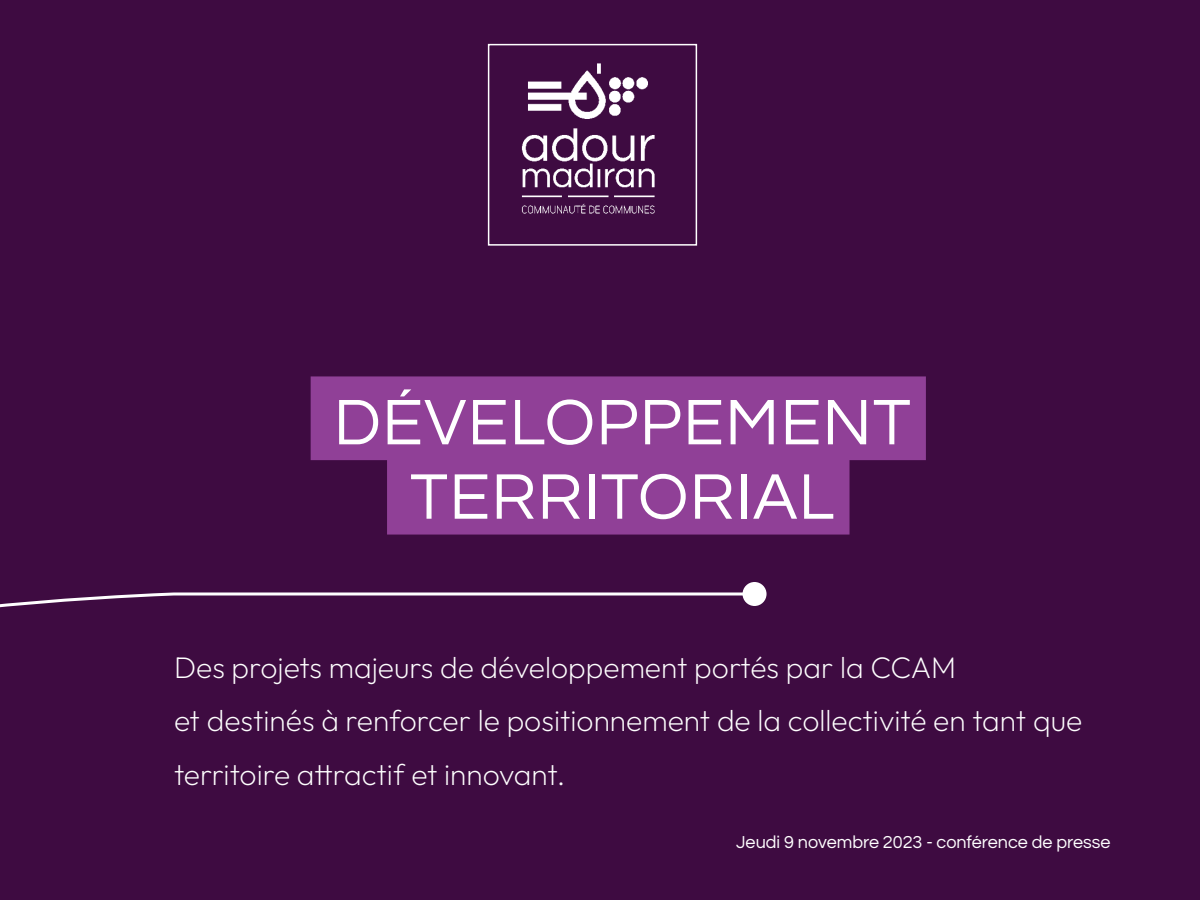
<style>
.page{position:relative;width:1200px;height:900px;background:#3e0b41}
.page>*{position:absolute;margin:0;border:0;box-sizing:border-box;transform-origin:0 0}
.t1{font:66.9px/74.4px "Questrial";letter-spacing:.02em;color:#fff;text-align:center}
.t2{font:200 30px/53.1px "Outfit";color:#fff}
.t3{font:18px "Questrial";color:#fff}
</style>
<div class="page">
<img style="left:521px;top:63px;width:134px;height:151px">
<div style="left:488px;top:44px;width:209px;height:202px;border:2px solid #fff"></div>
<svg style="left:0;top:591px;width:752px;height:17px"></svg>
<div style="left:743px;top:582px;width:24px;height:24px;background:#fff;border-radius:50%"></div>
<div style="left:311px;top:376px;width:615px;height:84px;background:#904097"></div>
<div style="left:387px;top:451px;width:463px;height:84px;background:#904097"></div>
<h1 class="t1" style="left:334px;top:387px;width:579px">DÉVELOPPEMENT<br>TERRITORIAL</h1>
<p class="t2" style="left:174px;top:642px;width:910px">Des projets majeurs de développement portés par la CCAM<br>et destinés à renforcer le positionnement de la collectivité en tant que territoire attractif et innovant.</p>
<p class="t3" style="left:736px;top:834px;width:376px">Jeudi 9 novembre 2023 - conférence de presse</p>
</div>
